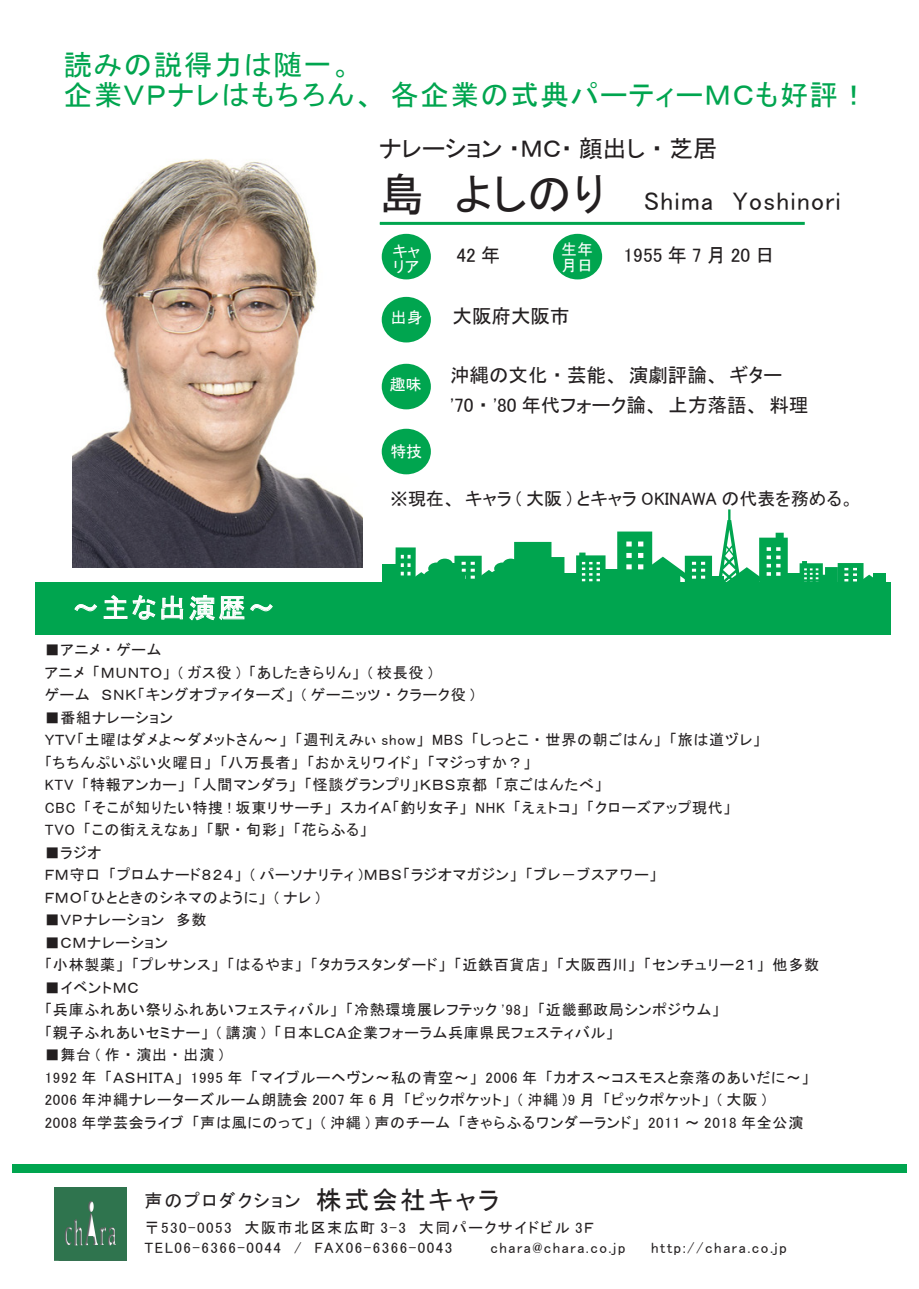
<style>
.page{position:relative;width:919px;height:1289px;background:#fff}
.page>*{position:absolute;margin:0;border:0;box-sizing:border-box;transform-origin:0 0}
.t1{font:28.5px/30px "MS P Gothic";letter-spacing:.05em;color:#00a54f}
.t2{font:27px "MS P Gothic";letter-spacing:.1em;color:#fff}
.t3{font:25.5px "MS P Gothic";letter-spacing:.05em;color:#231f20}
.t4{font:24px "MS P Gothic";color:#231f20}
.t5{font:19.5px/30px "MS P Gothic";color:#231f20}
.t6{font:19.5px "MS P Gothic";letter-spacing:.25em;color:#231f20}
.t7{font:18px "MS P Gothic";color:#231f20}
.t8{font:18px "MS P Gothic";letter-spacing:.1em;color:#231f20}
.t9{font:15.9px/15.6px "MS P Gothic";color:#fff}
.t10{font:15px/22.5px "MS P Gothic";letter-spacing:.05em;color:#231f20}
.t11{font:15px/19.5px "MS P Gothic";letter-spacing:.1em;color:#231f20}
.s1{font-size:45px}
.s2{font-size:25.5px}
</style>
<div class="page">
<hr style="left:380px;top:222px;width:424px;height:3px;background:#00a54f">
<div style="left:553px;top:234px;width:49px;height:45px;background:#00a54f;border-radius:50%"></div>
<div style="left:382px;top:297px;width:49px;height:45px;background:#00a54f;border-radius:50%"></div>
<div style="left:382px;top:364px;width:49px;height:45px;background:#00a54f;border-radius:50%"></div>
<div style="left:382px;top:429px;width:49px;height:45px;background:#00a54f;border-radius:50%"></div>
<div style="left:382px;top:234px;width:49px;height:45px;background:#00a54f;border-radius:50%"></div>
<div style="left:35px;top:582px;width:855px;height:52px;background:#00a54f"></div>
<div style="left:563px;top:573px;width:16px;height:20px;background:#00a54f"></div>
<div style="left:382px;top:564px;width:15px;height:29px;background:#00a54f"></div>
<div style="left:786px;top:573px;width:16px;height:20px;background:#00a54f"></div>
<div style="left:873px;top:573px;width:12px;height:20px;background:#00a54f"></div>
<div style="left:603px;top:570px;width:15px;height:23px;background:#00a54f"></div>
<svg style="left:395px;top:542px;width:169px;height:40px"></svg>
<svg style="left:576px;top:552px;width:29px;height:30px"></svg>
<svg style="left:799px;top:561px;width:74px;height:21px"></svg>
<svg style="left:617px;top:509px;width:170px;height:73px"></svg>
<svg style="left:74px;top:595px;width:109px;height:25px"></svg>
<svg style="left:189px;top:595px;width:84px;height:25px"></svg>
<div style="left:12px;top:1164px;width:894px;height:8px;background:#00a54f"></div>
<img style="left:54px;top:1187px;width:73px;height:73px">
<img style="left:72px;top:158px;width:291px;height:409px">
<h1 class="t1" style="left:64px;top:50px;width:805px">読みの説得力は随一。<br>企業ＶＰナレはもちろん、各企業の式典パーティーＭＣも好評！</h1>
<h3 class="t4" style="left:379px;top:136px;width:340px">ナレーション・ＭＣ・顔出し・芝居</h3>
<h3 class="t3" style="left:379px;top:188px;width:463px"><span class="s1">島　よしのり</span> Shima　Yoshinori</h3>
<h3 class="t5" style="left:456px;top:239px;width:45px">42 年</h3>
<h3 class="t6" style="left:623px;top:245px;width:153px">1955年7月20日</h3>
<p class="t9" style="left:561px;top:242px;width:33px">生年月日</p>
<p class="t9" style="left:392px;top:243px;width:29px">キャリア</p>
<p class="t9" style="left:391px;top:310px;width:33px">出身</p>
<p class="t9" style="left:390px;top:377px;width:33px">趣味</p>
<p class="t9" style="left:390px;top:444px;width:33px">特技</p>
<h3 class="t5" style="left:452px;top:301px;width:118px">大阪府大阪市</h3>
<h3 class="t5" style="left:450px;top:359px;width:360px">沖縄の文化・芸能、演劇評論、ギター'70 ・ '80 年代フォーク論、上方落語、料理</h3>
<h2 class="t2" style="left:72px;top:594px;width:204px">～主な出演歴～</h2>
<p class="t7" style="left:390px;top:490px;width:465px">※現在、キャラ ( 大阪 ) とキャラ OKINAWA の代表を務める。</p>
<p class="t10" style="left:45px;top:638px;width:431px">■アニメ・ゲーム<br>アニメ「ＭＵＮＴＯ」 ( ガス役 ) 「あしたきらりん」 ( 校長役 )<br>ゲーム　ＳＮＫ「キングオブァイターズ」 ( ゲーニッツ・クラーク役 )</p>
<p class="t10" style="left:45px;top:706px;width:717px">■番組ナレーション<br>ＹＴＶ「土曜はダメよ～ダメットさん～」「週刊えみぃ show」 MBS 「しっとこ・世界の朝ごはん」「旅は道ヅレ」「ちちんぷいぷい火曜日」「八万長者」「おかえりワイド」「マジっすか？」<br>KTV 「特報アンカー」「人間マンダラ」「怪談グランプリ」ＫＢＳ京都「京ごはんたべ」<br>CBC 「そこが知りたい特捜 ! 坂東リサーチ」スカイＡ「釣り女子」 NHK 「えぇトコ」「クローズアップ現代」TVO 「この街ええなぁ」「駅・旬彩」「花らふる」　</p>
<p class="t10" style="left:45px;top:841px;width:613px">■ラジオ<br>ＦＭ守口「プロムナード８２４」 ( パーソナリティ )ＭＢＳ「ラジオマガジン」「ブレ－ブスアワー」<br>ＦＭＯ「ひとときのシネマのように」 ( ナレ )</p>
<p class="t10" style="left:45px;top:908px;width:163px">■ＶＰナレーション　多数</p>
<p class="t10" style="left:45px;top:931px;width:775px">■ＣＭナレーション<br>「小林製薬」「プレサンス」「はるやま」「タカラスタンダード」「近鉄百貨店」「大阪西川」「センチュリー２１」他多数</p>
<p class="t10" style="left:45px;top:976px;width:676px">■イベントＭＣ<br>「兵庫ふれあい祭りふれあいフェスティバル」「冷熱環境展レフテック '98」「近畿郵政局シンポジウム」「親子ふれあいセミナー」 ( 講演 ) 「日本ＬＣＡ企業フォーラム兵庫県民フェスティバル」</p>
<p class="t10" style="left:45px;top:1043px;width:766px">■舞台(作・演出・出演)<br>1992 年「ＡＳＨＩＴＡ」 1995 年「マイブルーヘヴン～私の青空～」 2006 年「カオス～コスモスと奈落のあいだに～」2006 年沖縄ナレーターズルーム朗読会 2007 年 6 月「ピックポケット」 ( 沖縄 )9 月「ピックポケット」 ( 大阪 )<br>2008 年学芸会ライブ「声は風にのって」 ( 沖縄 ) 声のチーム「きゃらふるワンダーランド」 2011 ～ 2018 年全公演</p>
<p class="t8" style="left:145px;top:1191px;width:356px">声のプロダクション　<span class="s2">株式会社キャラ</span></p>
<p class="t11" style="left:145px;top:1217px;width:450px">〒530-0053　大阪市北区末広町 3-3　大同パークサイドビル 3Ｆ<br>TEL06-6366-0044　/　FAX06-6366-0043</p>
<p class="t11" style="left:490px;top:1237px;width:136px">chara@chara.co.jp</p>
<p class="t11" style="left:651px;top:1237px;width:137px">http://chara.co.jp</p>
</div>
